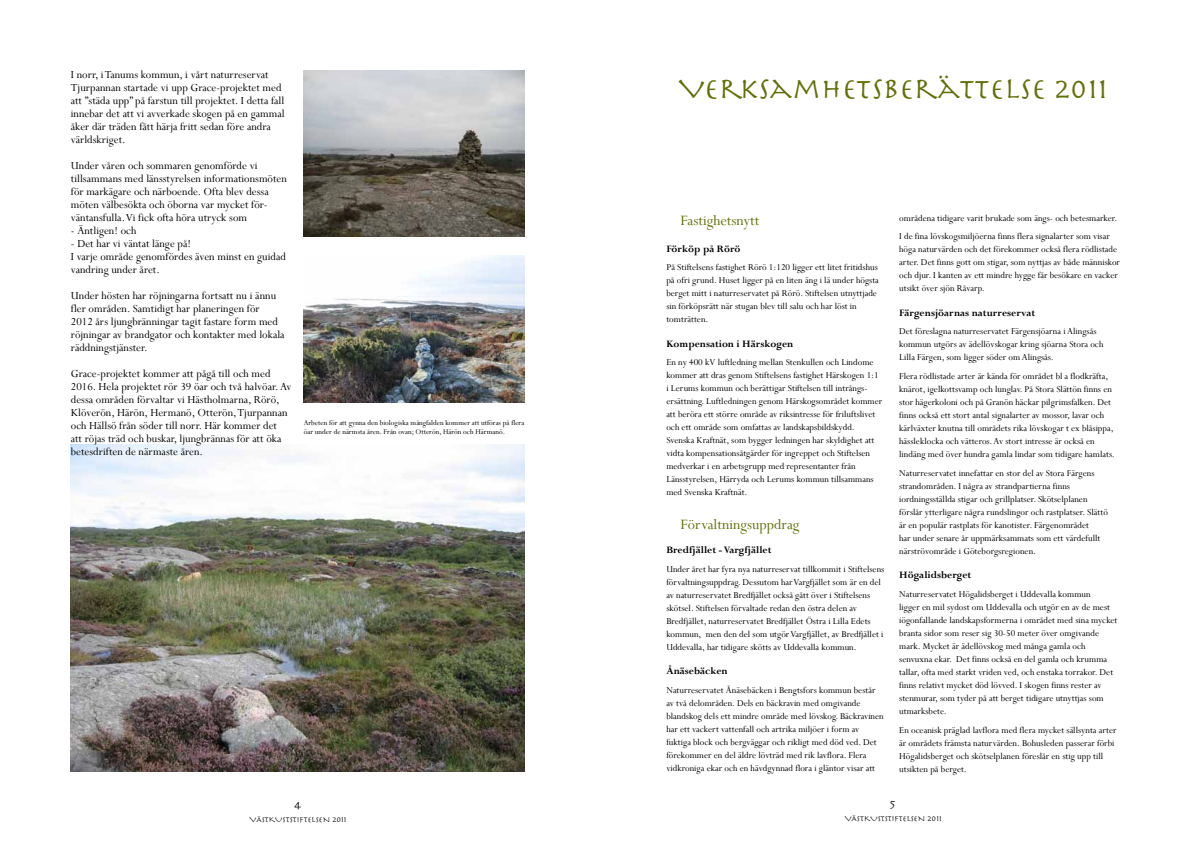
<style>
.page{position:relative;width:1191px;height:842px;background:#fff}
.page>*{position:absolute;margin:0;border:0;box-sizing:border-box;transform-origin:0 0}
.t1{font:30px "Herculanum";color:#636f07}
.t2{font:16px "Perpetua";color:#636f07}
.t3{font:12px/13px "Perpetua";color:#000}
.t4{font:12px "Herculanum";color:#000}
.t5{font:700 11px "Perpetua";color:#000}
.t6{font:10px/13px "Perpetua";color:#000}
.t7{font:8px/9.6px "Perpetua";color:#000}
.t8{font:8px "Herculanum";color:#000}
</style>
<div class="page">
<img style="left:304px;top:255px;width:220px;height:147px">
<img style="left:304px;top:71px;width:220px;height:165px">
<img style="left:71px;top:444px;width:453px;height:327px">
<p class="t3" style="left:71px;top:68px;width:215px">I norr, i Tanums kommun, i vårt naturreservat Tjurpannan startade vi upp Grace-projektet med att ”städa upp” på farstun till projektet. I detta fall innebar det att vi avverkade skogen på en gammal åker där träden fått härja fritt sedan före andra världskriget.</p>
<p class="t3" style="left:71px;top:159px;width:218px">Under våren och sommaren genomförde vi tillsammans med länsstyrelsen informationsmöten för markägare och närboende. Ofta blev dessa möten välbesökta och öborna var mycket för&shy;väntansfulla. Vi fick ofta höra utryck som</p>
<p class="t3" style="left:71px;top:224px;width:67px">- Äntligen! och</p>
<p class="t3" style="left:71px;top:237px;width:216px">- Det har vi väntat länge på!<br>I varje område genomfördes även minst en guidad vandring under året.</p>
<p class="t3" style="left:71px;top:289px;width:215px">Under hösten har röjningarna fortsatt nu i ännu fler områden. Samtidigt har planeringen för<br>2012 års ljungbränningar tagit fastare form med röjningar av brandgator och kontakter med lokala räddningstjänster.</p>
<p class="t3" style="left:71px;top:367px;width:222px">Grace-projektet kommer att pågå till och med 2016. Hela projektet rör 39 öar och två halvöar. Av dessa områden förvaltar vi Hästholmarna, Rörö, Klöverön, Härön, Hermanö, Otterön, Tjurpannan och Hällsö från söder till norr. Här kommer det<br>att röjas träd och buskar, ljungbrännas för att öka betesdriften de närmaste åren.</p>
<p class="t7" style="left:304px;top:417px;width:222px">Arbeten för att gynna den biologiska mångfalden kommer att utföras på flera öar under de närmsta åren. Från ovan; Otterön, Härön och Härmanö.</p>
<p class="t4" style="left:294px;top:798px;width:9px">4</p>
<p class="t8" style="left:250px;top:814px;width:98px">VÄSTKUSTSTIFTELSEN 2011</p>
<h1 class="t1" style="left:678px;top:70px;width:430px">VERKSAMHETSBERÄTTELSE 2011</h1>
<h2 class="t2" style="left:680px;top:210px;width:80px">Fastighetsnytt</h2>
<p class="t5" style="left:666px;top:242px;width:76px">Förköp på Rörö</p>
<p class="t6" style="left:666px;top:261px;width:214px">På Stiftelsens fastighet Rörö 1:120 ligger ett litet fritidshus på ofri grund. Huset ligger på en liten äng i lä under högsta berget mitt i naturreservatet på Rörö. Stiftelsen utnyttjade sin förköpsrätt när stugan blev till salu och har löst in tomträtten.</p>
<p class="t5" style="left:666px;top:337px;width:128px">Kompensation i Härskogen</p>
<p class="t6" style="left:666px;top:356px;width:217px">En ny 400 kV luftledning mellan Stenkullen och Lindome kommer att dras genom Stiftelsens fastighet Härskogen 1:1 i Lerums kommun och berättigar Stiftelsen till intrångs&shy;ersättning. Luftledningen genom Härskogsområdet kommer att beröra ett större område av riksintresse för friluftslivet och ett område som omfattas av landskapsbildskydd.<br>Svenska Kraftnät, som bygger ledningen har skyldighet att vidta kompensationsåtgärder för ingreppet och Stiftelsen medverkar i en arbetsgrupp med representanter från Länsstyrelsen, Härryda och Lerums kommun tillsammans med Svenska Kraftnät.</p>
<h2 class="t2" style="left:680px;top:514px;width:120px">Förvaltningsuppdrag</h2>
<p class="t5" style="left:666px;top:543px;width:107px">Bredfjället - Vargfjället</p>
<p class="t6" style="left:666px;top:562px;width:219px">Under året har fyra nya naturreservat tillkommit i Stiftelsens förvaltningsuppdrag. Dessutom har Vargfjället som är en del av naturreservatet Bredfjället också gått över i Stiftelsens skötsel. Stiftelsen förvaltade redan den östra delen av Bredfjället, naturreservatet Bredfjället Östra i Lilla Edets kommun, men den del som utgör Vargfjället, av Bredfjället i Uddevalla, har tidigare skötts av Uddevalla kommun.</p>
<p class="t5" style="left:666px;top:664px;width:63px">Ånäsebäcken</p>
<p class="t6" style="left:666px;top:683px;width:219px">Naturreservatet Ånäsebäcken i Bengtsfors kommun består av två delområden. Dels en bäckravin med omgivande blandskog dels ett mindre område med lövskog. Bäckravinen har ett vackert vattenfall och artrika miljöer i form av fuktiga block och bergväggar och rikligt med död ved. Det förekommer en del äldre lövträd med rik lavflora. Flera vidkroniga ekar och en hävdgynnad flora i gläntor visar att</p>
<p class="t6" style="left:899px;top:208px;width:219px;line-height:18.7px">områdena tidigare varit brukade som ängs- och betesmarker.<br>I de fina lövskogsmiljöerna finns flera signalarter som visar</p>
<p class="t6" style="left:899px;top:243px;width:222px">höga naturvärden och det förekommer också flera rödlistade arter. Det finns gott om stigar, som nyttjas av både människor och djur. I kanten av ett mindre hygge får besökare en vacker utsikt över sjön Råvarp.</p>
<p class="t5" style="left:899px;top:306px;width:137px">Färgensjöarnas naturreservat</p>
<p class="t6" style="left:899px;top:325px;width:206px">Det föreslagna naturreservatet Färgensjöarna i Alingsås kommun utgörs av ädellövskogar kring sjöarna Stora och<br>Lilla Färgen, som ligger söder om Alingsås.</p>
<p class="t6" style="left:899px;top:370px;width:217px">Flera rödlistade arter är kända för området bl a flodkräfta, knärot, igelkottsvamp och lunglav. På Stora Slättön finns en stor hägerkoloni och på Granön häckar pilgrimsfalken. Det finns också ett stort antal signalarter av mossor, lavar och kärlväxter knutna till områdets rika lövskogar t ex blåsippa, hässleklocka och vätteros. Av stort intresse är också en lindäng med över hundra gamla lindar som tidigare hamlats.</p>
<p class="t6" style="left:899px;top:466px;width:210px">Naturreservatet innefattar en stor del av Stora Färgens strandområden. I några av strandpartierna finns iordningsställda stigar och grillplatser. Skötselplanen förslår ytterligare några rundslingor och rastplatser. Slättö är en populär rastplats för kanotister. Färgenområdet<br>har under senare år uppmärksammats som ett värdefullt närströvområde i Göteborgsregionen.</p>
<p class="t5" style="left:899px;top:568px;width:74px">Högalidsberget</p>
<p class="t6" style="left:899px;top:587px;width:220px">Naturreservatet Högalidsberget i Uddevalla kommun<br>ligger en mil sydost om Uddevalla och utgör en av de mest iögonfallande landskapsformerna i området med sina mycket branta sidor som reser sig 30-50 meter över omgivande mark. Mycket är ädellövskog med många gamla och senvuxna ekar. Det finns också en del gamla och krumma tallar, ofta med starkt vriden ved, och enstaka torrakor. Det finns relativt mycket död lövved. I skogen finns rester av stenmurar, som tyder på att berget tidigare utnyttjas som utmarksbete.</p>
<p class="t6" style="left:899px;top:723px;width:219px">En oceanisk präglad lavflora med flera mycket sällsynta arter är områdets främsta naturvärden. Bohusleden passerar förbi Högalidsberget och skötselplanen föreslår en stig upp till utsikten på berget.</p>
<p class="t4" style="left:890px;top:796px;width:7px">5</p>
<p class="t8" style="left:844px;top:813px;width:98px">VÄSTKUSTSTIFTELSEN 2011</p>
</div>
